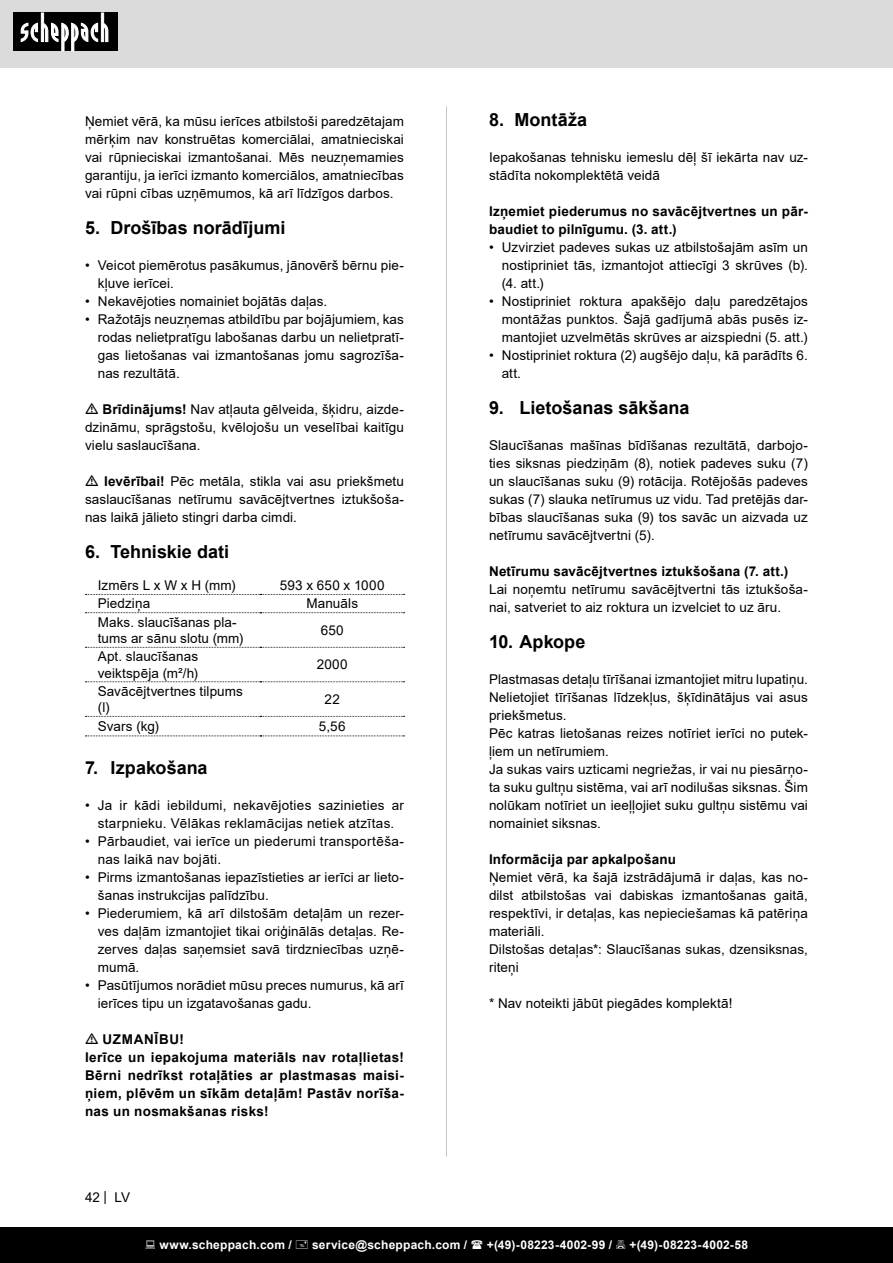
<style>
.page{position:relative;width:893px;height:1263px;background:#fff}
.page>*{position:absolute;margin:0;border:0;box-sizing:border-box;transform-origin:0 0}
.t1{font:700 18px "Arial";color:#000}
.t2{font:13.5px/18px "Arial";letter-spacing:.005em;color:#000}
.t3{font:700 13.5px/18px "Arial";letter-spacing:.025em;color:#000}
.t4{font:700 12px "Arial";letter-spacing:.02em;color:#fff}
.s1{font-weight:700}
</style>
<div class="page">
<div style="left:0;top:0;width:893px;height:67px;background:#dbdbdb"></div>
<div style="left:0;top:1227px;width:893px;height:36px;background:#000"></div>
<div style="left:13px;top:13px;width:105px;height:38px;background:#000"></div>
<svg style="left:21px;top:13px;width:87px;height:38px"></svg>
<hr style="left:446px;top:106px;width:1px;height:1051px;background:#c7c7c7">
<svg style="left:85px;top:593px;width:319px;height:123px"></svg>
<svg style="left:85px;top:594px;width:320px;height:1px"></svg>
<svg style="left:85px;top:612px;width:320px;height:1px"></svg>
<svg style="left:85px;top:647px;width:320px;height:1px"></svg>
<svg style="left:85px;top:681px;width:320px;height:1px"></svg>
<svg style="left:85px;top:716px;width:320px;height:1px"></svg>
<svg style="left:85px;top:735px;width:320px;height:1px"></svg>
<p class="t2" style="left:85px;top:112px;width:320px;text-align:justify">Ņemiet vērā, ka mūsu ierīces atbilstoši paredzētajam mērķim nav konstruētas komerciālai, amatnieciskai vai rūpnieciskai izmantošanai. Mēs neuzņemamies garantiju, ja ierīci izmanto komerciālos, amatniecības vai rūpni cības uzņēmumos, kā arī līdzīgos darbos.</p>
<h1 class="t1" style="left:85px;top:221px;width:202px">5. Drošības norādījumi</h1>
<p class="t2" style="left:98px;top:258px;width:308px;text-indent:-13px">• Veicot piemērotus pasākumus, jānovērš bērnu pie&shy;kļuve ierīcei.</p>
<p class="t2" style="left:85px;top:294px;width:244px">• Nekavējoties nomainiet bojātās daļas.</p>
<p class="t2" style="left:98px;top:312px;width:308px;text-align:justify;text-indent:-13px">• Ražotājs neuzņemas atbildību par bojājumiem, kas rodas nelietpratīgu labošanas darbu un nelietpratī&shy;gas lietošanas vai izmantošanas jomu sagrozīša&shy;nas rezultātā.</p>
<p class="t2" style="left:85px;top:400px;width:320px;text-align:justify;text-indent:17px"><span class="s1">Brīdinājums!</span> Nav atļauta gēlveida, šķidru, aizde&shy;dzināmu, sprāgstošu, kvēlojošu un veselībai kaitīgu vielu saslaucīšana.</p>
<p class="t2" style="left:85px;top:472px;width:320px;text-align:justify;text-indent:19px"><span class="s1">Ievērībai!</span> Pēc metāla, stikla vai asu priekšmetu saslaucīšanas netīrumu savācējtvertnes iztukšoša&shy;nas laikā jālieto stingri darba cimdi.</p>
<h1 class="t1" style="left:85px;top:545px;width:146px">6. Tehniskie dati</h1>
<p class="t2" style="left:98px;top:576px;width:139px">Izmērs L x W x H (mm)</p>
<p class="t2" style="left:280px;top:578px;width:106px">593 x 650 x 1000</p>
<p class="t2" style="left:98px;top:595px;width:54px">Piedziņa</p>
<p class="t2" style="left:306px;top:595px;width:53px">Manuāls</p>
<p class="t2" style="left:98px;top:614px;width:147px;line-height:16.2px">Maks. slaucīšanas pla&shy;tums ar sānu slotu (mm)</p>
<p class="t2" style="left:321px;top:622px;width:24px">650</p>
<p class="t2" style="left:98px;top:648px;width:102px;line-height:16.2px">Apt. slaucīšanas veiktspēja (m²/h)</p>
<p class="t2" style="left:317px;top:657px;width:32px">2000</p>
<p class="t2" style="left:98px;top:683px;width:147px;line-height:16.2px">Savācējtvertnes tilpums (l)</p>
<p class="t2" style="left:325px;top:691px;width:17px">22</p>
<p class="t2" style="left:98px;top:718px;width:63px">Svars (kg)</p>
<p class="t2" style="left:319px;top:718px;width:28px">5,56</p>
<h1 class="t1" style="left:85px;top:761px;width:124px">7. Izpakošana</h1>
<p class="t2" style="left:85px;top:798px;width:320px;text-align:center">• Ja ir kādi iebildumi, nekavējoties sazinieties ar starpnieku. Vēlākas reklamācijas netiek atzītas.</p>
<p class="t2" style="left:98px;top:834px;width:308px;text-indent:-13px">• Pārbaudiet, vai ierīce un piederumi transportēša&shy;nas laikā nav bojāti.</p>
<p class="t2" style="left:98px;top:870px;width:308px;text-indent:-13px">• Pirms izmantošanas iepazīstieties ar ierīci ar lieto&shy;šanas instrukcijas palīdzību.</p>
<p class="t2" style="left:98px;top:906px;width:308px;text-align:justify;text-indent:-13px">• Piederumiem, kā arī dilstošām detaļām un rezer&shy;ves daļām izmantojiet tikai oriģinālās detaļas. Re&shy;zerves daļas saņemsiet savā tirdzniecības uzņē&shy;mumā.</p>
<p class="t2" style="left:98px;top:978px;width:308px;text-indent:-13px">• Pasūtījumos norādiet mūsu preces numurus, kā arī ierīces tipu un izgatavošanas gadu.</p>
<p class="t3" style="left:85px;top:1030px;width:320px;text-indent:17px">UZMANĪBU!<br>Ierīce un iepakojuma materiāls nav rotaļlietas!<br>Bērni nedrīkst rotaļāties ar plastmasas maisi&shy;ņiem, plēvēm un sīkām detaļām! Pastāv norīša&shy;nas un nosmakšanas risks!</p>
<p class="t2" style="left:85px;top:1190px;width:47px">42 | LV</p>
<h1 class="t1" style="left:489px;top:113px;width:100px">8. Montāža</h1>
<p class="t2" style="left:489px;top:148px;width:320px">Iepakošanas tehnisku iemeslu dēļ šī iekārta nav uz&shy;stādīta nokomplektētā veidā</p>
<p class="t3" style="left:489px;top:202px;width:320px">Izņemiet piederumus no savācējtvertnes un pār&shy;baudiet to pilnīgumu. (3. att.)</p>
<p class="t2" style="left:502px;top:240px;width:308px;text-align:justify;text-indent:-13px">• Uzvirziet padeves sukas uz atbilstošajām asīm un nostipriniet tās, izmantojot attiecīgi 3 skrūves (b). (4. att.)</p>
<p class="t2" style="left:502px;top:294px;width:308px;text-align:justify;text-indent:-13px">• Nostipriniet roktura apakšējo daļu paredzētajos montāžas punktos. Šajā gadījumā abās pusēs iz&shy;mantojiet uzvelmētās skrūves ar aizspiedni (5. att.)</p>
<p class="t2" style="left:502px;top:348px;width:308px;text-indent:-13px">• Nostipriniet roktura (2) augšējo daļu, kā parādīts 6. att.</p>
<h1 class="t1" style="left:489px;top:401px;width:202px">9. Lietošanas sākšana</h1>
<p class="t2" style="left:489px;top:436px;width:320px;text-align:justify">Slaucīšanas mašīnas bīdīšanas rezultātā, darbojo&shy;ties siksnas piedziņām (8), notiek padeves suku (7) un slaucīšanas suku (9) rotācija. Rotējošās padeves sukas (7) slauka netīrumus uz vidu. Tad pretējās dar&shy;bības slaucīšanas suka (9) tos savāc un aizvada uz netīrumu savācējtvertni (5).</p>
<p class="t3" style="left:489px;top:562px;width:301px">Netīrumu savācējtvertnes iztukšošana (7. att.)</p>
<p class="t2" style="left:489px;top:580px;width:320px">Lai noņemtu netīrumu savācējtvertni tās iztukšoša&shy;nai, satveriet to aiz roktura un izvelciet to uz āru.</p>
<h1 class="t1" style="left:489px;top:635px;width:98px">10. Apkope</h1>
<p class="t2" style="left:489px;top:670px;width:320px">Plastmasas detaļu tīrīšanai izmantojiet mitru lupatiņu.<br>Nelietojiet tīrīšanas līdzekļus, šķīdinātājus vai asus priekšmetus.<br>Pēc katras lietošanas reizes notīriet ierīci no putek&shy;ļiem un netīrumiem.<br>Ja sukas vairs uzticami negriežas, ir vai nu piesārņo&shy;ta suku gultņu sistēma, vai arī nodilušas siksnas. Šim nolūkam notīriet un ieeļļojiet suku gultņu sistēmu vai nomainiet siksnas.</p>
<p class="t3" style="left:489px;top:850px;width:188px">Informācija par apkalpošanu</p>
<p class="t2" style="left:489px;top:868px;width:320px">Ņemiet vērā, ka šajā izstrādājumā ir daļas, kas no&shy;dilst atbilstošas vai dabiskas izmantošanas gaitā, respektīvi, ir detaļas, kas nepieciešamas kā patēriņa materiāli.<br>Dilstošas detaļas*: Slaucīšanas sukas, dzensiksnas, riteņi</p>
<p class="t2" style="left:489px;top:994px;width:245px">* Nav noteikti jābūt piegādes komplektā!</p>
<p class="t4" style="left:159px;top:1240px;width:134px">www.scheppach.com /</p>
<p class="t4" style="left:312px;top:1240px;width:157px">service@scheppach.com /</p>
<p class="t4" style="left:487px;top:1240px;width:127px">+(49)-08223-4002-99 /</p>
<p class="t4" style="left:629px;top:1240px;width:120px">+(49)-08223-4002-58</p>
</div>
